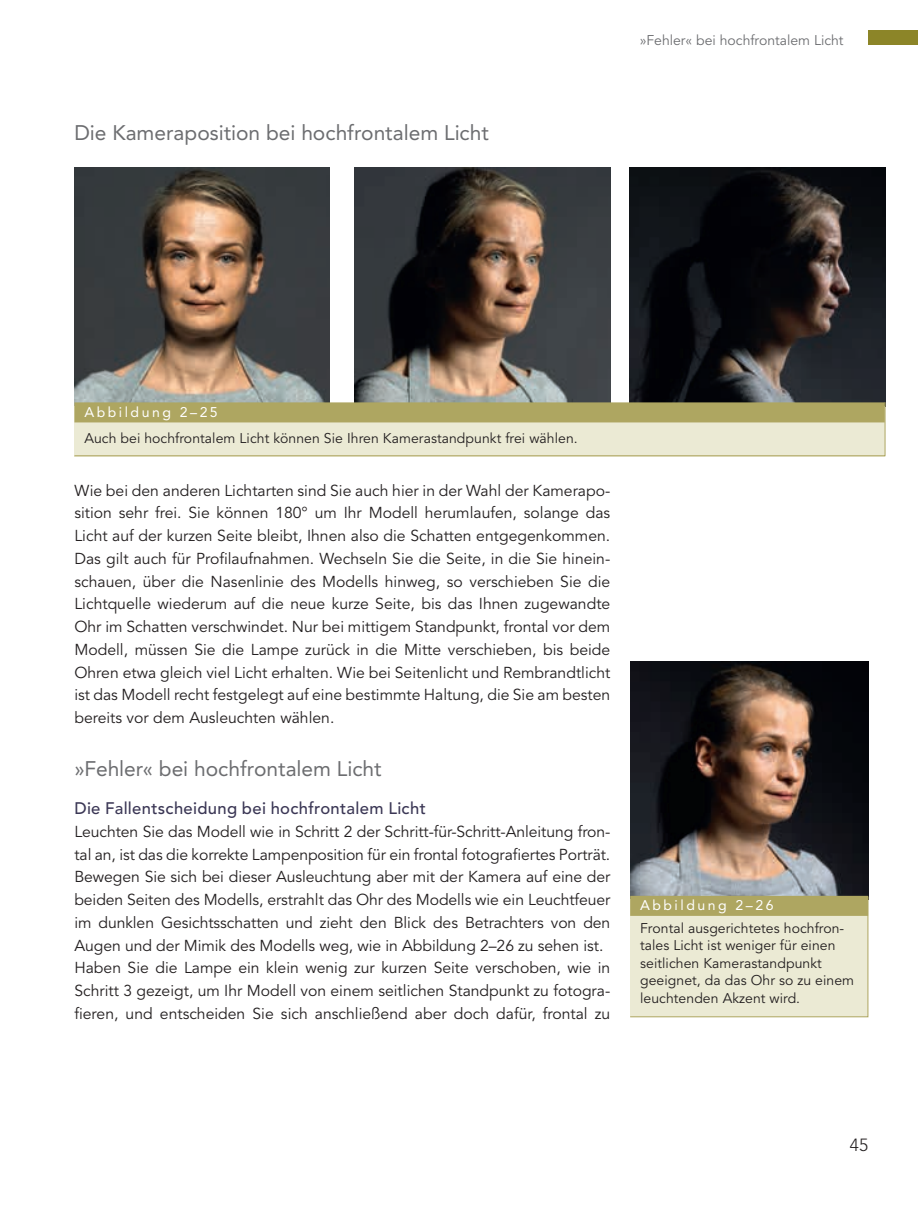
<style>
.page{position:relative;width:918px;height:1216px;background:#fff}
.page>*{position:absolute;margin:0;border:0;box-sizing:border-box;transform-origin:0 0}
.t1{font:21px "Avenir LT Pro";color:#6c6d70}
.t2{font:300 17.5px "Avenir LT Pro";color:#231f20}
.t3{font:500 16.62px "Avenir LT Pro";letter-spacing:.02em;color:#3b3755}
.t4{font:15.75px/22.8px "Avenir LT Pro";letter-spacing:-.005em;color:#231f20;text-align:justify}
.t5{font:14px/17.5px "Avenir LT Pro";letter-spacing:.005em;color:#231f20}
.t6{font:14px "Avenir LT Pro";color:#6c6d70}
.t7{font:14px "Avenir LT Pro";letter-spacing:.18em;color:#fff}
</style>
<div class="page">
<div style="left:868px;top:31px;width:49px;height:14px;background:#8c8528"></div>
<img style="left:74px;top:168px;width:256px;height:233px">
<img style="left:354px;top:168px;width:256px;height:233px">
<img style="left:630px;top:168px;width:255px;height:233px">
<img style="left:630px;top:661px;width:238px;height:234px">
<svg style="left:630px;top:895px;width:239px;height:122px;background:#dfddbf"></svg>
<svg style="left:74px;top:401px;width:812px;height:55px;background:#d1cda6"></svg>
<h1 class="t1" style="left:74px;top:120px;width:416px">Die Kameraposition bei hochfrontalem Licht</h1>
<p class="t6" style="left:640px;top:32px;width:205px">»Fehler« bei hochfrontalem Licht</p>
<p class="t7" style="left:84px;top:403px;width:135px">Abbildung 2–25</p>
<p class="t5" style="left:84px;top:429px;width:495px">Auch bei hochfrontalem Licht können Sie Ihren Kamerastandpunkt frei wählen.</p>
<p class="t4" style="left:74px;top:479px;width:537px">Wie bei den anderen Lichtarten sind Sie auch hier in der Wahl der Kamerapo&shy;sition sehr frei. Sie können 180° um Ihr Modell herumlaufen, solange das Licht auf der kurzen Seite bleibt, Ihnen also die Schatten entgegenkommen.<br>Das gilt auch für Profilaufnahmen. Wechseln Sie die Seite, in die Sie hinein&shy;schauen, über die Nasenlinie des Modells hinweg, so verschieben Sie die Lichtquelle wiederum auf die neue kurze Seite, bis das Ihnen zugewandte Ohr im Schatten verschwindet. Nur bei mittigem Standpunkt, frontal vor dem Modell, müssen Sie die Lampe zurück in die Mitte verschieben, bis beide Ohren etwa gleich viel Licht erhalten. Wie bei Seitenlicht und Rembrandtlicht ist das Modell recht festgelegt auf eine bestimmte Haltung, die Sie am besten bereits vor dem Ausleuchten wählen.</p>
<h1 class="t1" style="left:74px;top:756px;width:309px">»Fehler« bei hochfrontalem Licht</h1>
<p class="t3" style="left:74px;top:798px;width:353px">Die Fallentscheidung bei hochfrontalem Licht</p>
<p class="t4" style="left:74px;top:820px;width:537px;text-align:left">Leuchten Sie das Modell wie in Schritt 2 der Schritt-für-Schritt-Anleitung fron&shy;tal an, ist das die korrekte Lampenposition für ein frontal fotografiertes Porträt.<br>Bewegen Sie sich bei dieser Ausleuchtung aber mit der Kamera auf eine der beiden Seiten des Modells, erstrahlt das Ohr des Modells wie ein Leuchtfeuer im dunklen Gesichtsschatten und zieht den Blick des Betrachters von den Augen und der Mimik des Modells weg, wie in Abbildung 2–26 zu sehen ist.<br>Haben Sie die Lampe ein klein wenig zur kurzen Seite verschoben, wie in Schritt 3 gezeigt, um Ihr Modell von einem seitlichen Standpunkt zu fotogra&shy;fieren, und entscheiden Sie sich anschließend aber doch dafür, frontal zu</p>
<p class="t7" style="left:640px;top:896px;width:135px">Abbildung 2–26</p>
<p class="t5" style="left:640px;top:919px;width:216px">Frontal ausgerichtetes hochfron&shy;tales Licht ist weniger für einen seitlichen Kamerastandpunkt geeignet, da das Ohr so zu einem leuchtenden Akzent wird.</p>
<p class="t2" style="left:849px;top:1134px;width:20px">45</p>
</div>
